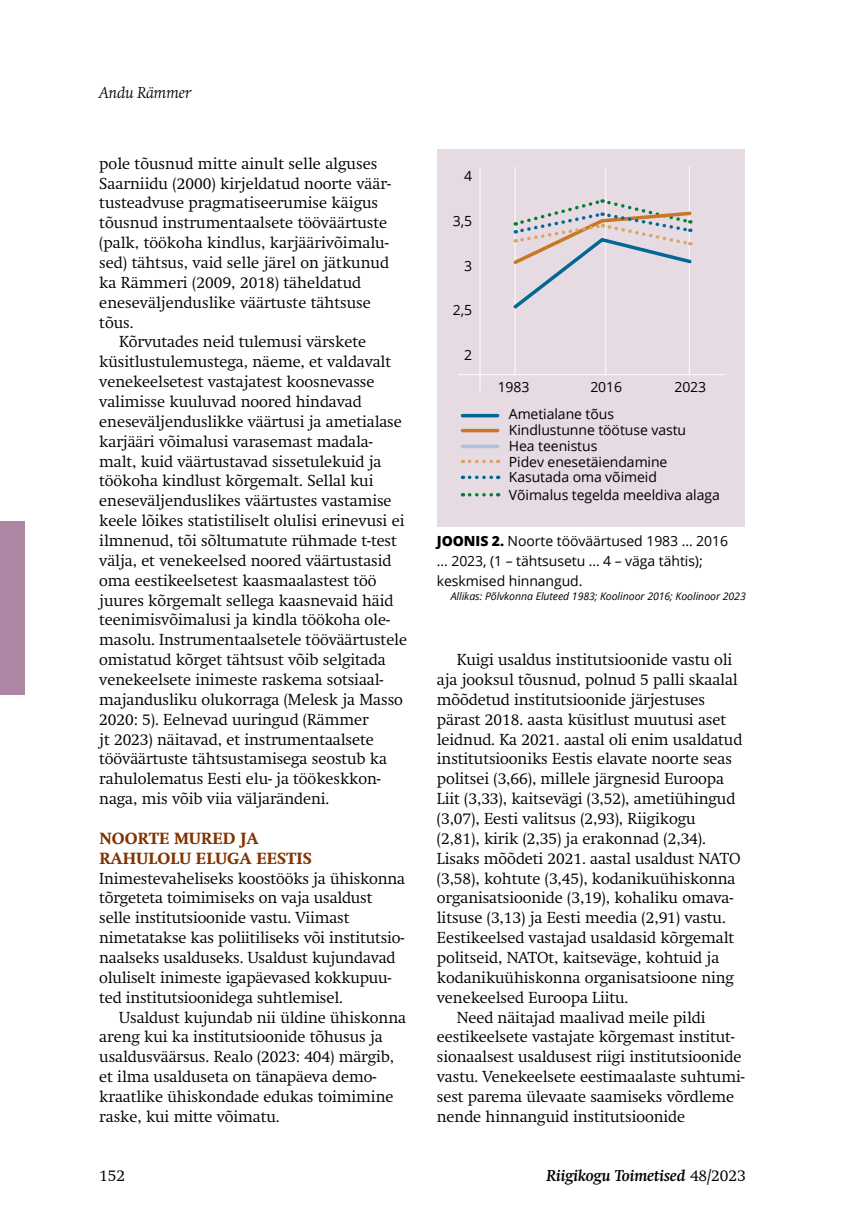
<style>
.page{position:relative;width:844px;height:1216px;background:#fff}
.page>*{position:absolute;margin:0;border:0;box-sizing:border-box;transform-origin:0 0}
.t1{font:300 15.75px/19.8px "Swift";letter-spacing:-.005em;color:#000}
.t2{font:800 15.75px/19.8px "Swift";letter-spacing:.01em;color:#833200}
.t3{font:italic 700 15.75px "Swift";letter-spacing:-.005em;color:#000}
.t4{font:italic 300 15.75px "Swift";letter-spacing:-.005em;color:#000}
.t5{font:14px/15.8px "Open Sans";letter-spacing:-.005em;color:#000}
.t6{font:italic 10.5px "Open Sans";letter-spacing:-.005em;color:#000}
.s1{font-weight:800}
.s2{font-weight:300;font-style:normal}
</style>
<div class="page">
<div style="left:437px;top:149px;width:307px;height:377px;background:#e6dae3"></div>
<hr style="left:479px;top:167px;width:1px;height:225px;background:#fff">
<hr style="left:514px;top:167px;width:1px;height:208px;background:#fff">
<hr style="left:605px;top:167px;width:1px;height:208px;background:#fff">
<hr style="left:688px;top:167px;width:1px;height:208px;background:#fff">
<hr style="left:457px;top:374px;width:267px;height:1px;background:#fff">
<svg style="left:513px;top:198px;width:180px;height:114px"></svg>
<hr style="left:462px;top:414px;width:35px;height:3px;background:#006892">
<svg style="left:462px;top:444px;width:35px;height:4px"></svg>
<hr style="left:462px;top:429px;width:35px;height:3px;background:#c87823">
<svg style="left:469px;top:459px;width:29px;height:4px"></svg>
<svg style="left:469px;top:475px;width:29px;height:4px"></svg>
<svg style="left:469px;top:493px;width:29px;height:3px"></svg>
<div style="left:0;top:521px;width:25px;height:173px;background:#ae86a3"></div>
<p class="t4" style="left:99px;top:83px;width:93px">Andu Rämmer</p>
<p class="t1" style="left:99px;top:153px;width:279px">pole tõusnud mitte ainult selle alguses</p>
<p class="t1" style="left:99px;top:173px;width:293px">Saarniidu (2000) kirjeldatud noorte väär-</p>
<p class="t1" style="left:99px;top:193px;width:280px">tusteadvuse pragmatiseerumise käigus</p>
<p class="t1" style="left:99px;top:213px;width:289px">tõusnud instrumentaalsete tööväärtuste</p>
<p class="t1" style="left:99px;top:233px;width:291px">(palk, töökoha kindlus, karjäärivõimalu-</p>
<p class="t1" style="left:99px;top:253px;width:291px">sed) tähtsus, vaid selle järel on jätkunud</p>
<p class="t1" style="left:99px;top:273px;width:263px">ka Rämmeri (2009, 2018) täheldatud</p>
<p class="t1" style="left:99px;top:292px;width:273px">eneseväljenduslike väärtuste tähtsuse</p>
<p class="t1" style="left:99px;top:312px;width:36px">tõus.</p>
<p class="t1" style="left:119px;top:332px;width:248px">Kõrvutades neid tulemusi värskete</p>
<p class="t1" style="left:99px;top:352px;width:293px">küsitlustulemustega, näeme, et valdavalt</p>
<p class="t1" style="left:99px;top:372px;width:277px">venekeelsetest vastajatest koosnevasse</p>
<p class="t1" style="left:99px;top:392px;width:264px">valimisse kuuluvad noored hindavad</p>
<p class="t1" style="left:99px;top:411px;width:304px">eneseväljenduslikke väärtusi ja ametialase</p>
<p class="t1" style="left:99px;top:431px;width:275px">karjääri võimalusi varasemast madala-</p>
<p class="t1" style="left:99px;top:451px;width:284px">malt, kuid väärtustavad sissetulekuid ja</p>
<p class="t1" style="left:99px;top:471px;width:275px">töökoha kindlust kõrgemalt. Sellal kui</p>
<p class="t1" style="left:99px;top:491px;width:294px">eneseväljenduslikes väärtustes vastamise</p>
<p class="t1" style="left:99px;top:511px;width:306px">keele lõikes statistiliselt olulisi erinevusi ei</p>
<p class="t1" style="left:99px;top:530px;width:299px">ilmnenud, tõi sõltumatute rühmade t-test</p>
<p class="t1" style="left:99px;top:550px;width:293px">välja, et venekeelsed noored väärtustasid</p>
<p class="t1" style="left:99px;top:570px;width:279px">oma eestikeelsetest kaasmaalastest töö</p>
<p class="t1" style="left:99px;top:590px;width:295px">juures kõrgemalt sellega kaasnevaid häid</p>
<p class="t1" style="left:99px;top:610px;width:292px">teenimisvõimalusi ja kindla töökoha ole-</p>
<p class="t1" style="left:99px;top:630px;width:309px">masolu. Instrumentaalsetele tööväärtustele</p>
<p class="t1" style="left:99px;top:650px;width:288px">omistatud kõrget tähtsust võib selgitada</p>
<p class="t1" style="left:99px;top:669px;width:285px">venekeelsete inimeste raskema sotsiaal-</p>
<p class="t1" style="left:99px;top:689px;width:305px">majandusliku olukorraga (Melesk ja Masso</p>
<p class="t1" style="left:99px;top:709px;width:271px">2020: 5). Eelnevad uuringud (Rämmer</p>
<p class="t1" style="left:99px;top:729px;width:276px">jt 2023) näitavad, et instrumentaalsete</p>
<p class="t1" style="left:99px;top:749px;width:289px">tööväärtuste tähtsustamisega seostub ka</p>
<p class="t1" style="left:99px;top:769px;width:283px">rahulolematus Eesti elu- ja töökeskkon-</p>
<p class="t1" style="left:99px;top:788px;width:231px">naga, mis võib viia väljarändeni.</p>
<p class="t2" style="left:99px;top:828px;width:214px">NOORTE MURED JA<br>RAHULOLU ELUGA EESTIS</p>
<p class="t1" style="left:99px;top:868px;width:307px">Inimestevaheliseks koostööks ja ühiskonna tõrgeteta toimimiseks on vaja usaldust selle institutsioonide vastu. Viimast nimetatakse kas poliitiliseks või institutsio&shy;naalseks usalduseks. Usaldust kujundavad oluliselt inimeste igapäevased kokkupuu&shy;ted institutsioonidega suhtlemisel.</p>
<p class="t1" style="left:99px;top:1007px;width:308px;text-indent:20px">Usaldust kujundab nii üldine ühiskonna areng kui ka institutsioonide tõhusus ja usaldusväärsus. Realo (2023: 404) märgib, et ilma usalduseta on tänapäeva demo&shy;kraatlike ühiskondade edukas toimimine raske, kui mitte võimatu.</p>
<p class="t5" style="left:464px;top:168px;width:10px">4</p>
<p class="t5" style="left:452px;top:213px;width:21px">3,5</p>
<p class="t5" style="left:464px;top:257px;width:10px">3</p>
<p class="t5" style="left:452px;top:302px;width:21px">2,5</p>
<p class="t5" style="left:464px;top:347px;width:10px">2</p>
<p class="t5" style="left:497px;top:378px;width:33px">1983</p>
<p class="t5" style="left:590px;top:378px;width:33px">2016</p>
<p class="t5" style="left:674px;top:378px;width:33px">2023</p>
<p class="t5" style="left:508px;top:406px;width:179px">Ametialane tõus<br>Kindlustunne töötuse vastu<br>Hea teenistus<br>Pidev enesetäiendamine<br>Kasutada oma võimeid</p>
<p class="t5" style="left:508px;top:486px;width:212px">Võimalus tegelda meeldiva alaga</p>
<p class="t5" style="left:437px;top:530px;width:292px;line-height:19.8px"><span class="s1">JOONIS 2.</span> Noorte tööväärtused 1983 … 2016 ... 2023, (1 – tähtsusetu … 4 – väga tähtis); keskmised hinnangud.</p>
<p class="t6" style="left:450px;top:589px;width:296px">Allikas: Põlvkonna Eluteed 1983; Koolinoor 2016; Koolinoor 2023</p>
<p class="t1" style="left:456px;top:650px;width:277px">Kuigi usaldus institutsioonide vastu oli</p>
<p class="t1" style="left:437px;top:669px;width:302px">aja jooksul tõusnud, polnud 5 palli skaalal</p>
<p class="t1" style="left:437px;top:689px;width:270px">mõõdetud institutsioonide järjestuses</p>
<p class="t1" style="left:437px;top:709px;width:291px">pärast 2018. aasta küsitlust muutusi aset</p>
<p class="t1" style="left:437px;top:729px;width:307px">leidnud. Ka 2021. aastal oli enim usaldatud</p>
<p class="t1" style="left:437px;top:749px;width:296px">institutsiooniks Eestis elavate noorte seas</p>
<p class="t1" style="left:437px;top:769px;width:288px">politsei (3,66), millele järgnesid Euroopa</p>
<p class="t1" style="left:437px;top:789px;width:300px">Liit (3,33), kaitsevägi (3,52), ametiühingud</p>
<p class="t1" style="left:437px;top:808px;width:260px">(3,07), Eesti valitsus (2,93), Riigikogu</p>
<p class="t1" style="left:437px;top:828px;width:270px">(2,81), kirik (2,35) ja erakonnad (2,34).</p>
<p class="t1" style="left:437px;top:848px;width:305px">Lisaks mõõdeti 2021. aastal usaldust NATO</p>
<p class="t1" style="left:437px;top:868px;width:300px">(3,58), kohtute (3,45), kodanikuühiskonna</p>
<p class="t1" style="left:437px;top:888px;width:298px">organisatsioonide (3,19), kohaliku omava-</p>
<p class="t1" style="left:437px;top:908px;width:290px">litsuse (3,13) ja Eesti meedia (2,91) vastu.</p>
<p class="t1" style="left:437px;top:927px;width:299px">Eestikeelsed vastajad usaldasid kõrgemalt</p>
<p class="t1" style="left:437px;top:947px;width:284px">politseid, NATOt, kaitseväge, kohtuid ja</p>
<p class="t1" style="left:437px;top:967px;width:298px">kodanikuühiskonna organisatsioone ning</p>
<p class="t1" style="left:437px;top:987px;width:193px">venekeelsed Euroopa Liitu.</p>
<p class="t1" style="left:456px;top:1007px;width:250px">Need näitajad maalivad meile pildi</p>
<p class="t1" style="left:437px;top:1027px;width:299px">eestikeelsete vastajate kõrgemast institut-</p>
<p class="t1" style="left:437px;top:1047px;width:306px">sionaalsest usaldusest riigi institutsioonide</p>
<p class="t1" style="left:437px;top:1066px;width:309px">vastu. Venekeelsete eestimaalaste suhtumi-</p>
<p class="t1" style="left:437px;top:1086px;width:299px">sest parema ülevaate saamiseks võrdleme</p>
<p class="t1" style="left:437px;top:1106px;width:250px">nende hinnanguid institutsioonide</p>
<p class="t1" style="left:99px;top:1165px;width:27px">152</p>
<p class="t3" style="left:546px;top:1166px;width:200px">Riigikogu Toimetised <span class="s2">48/2023</span></p>
</div>
